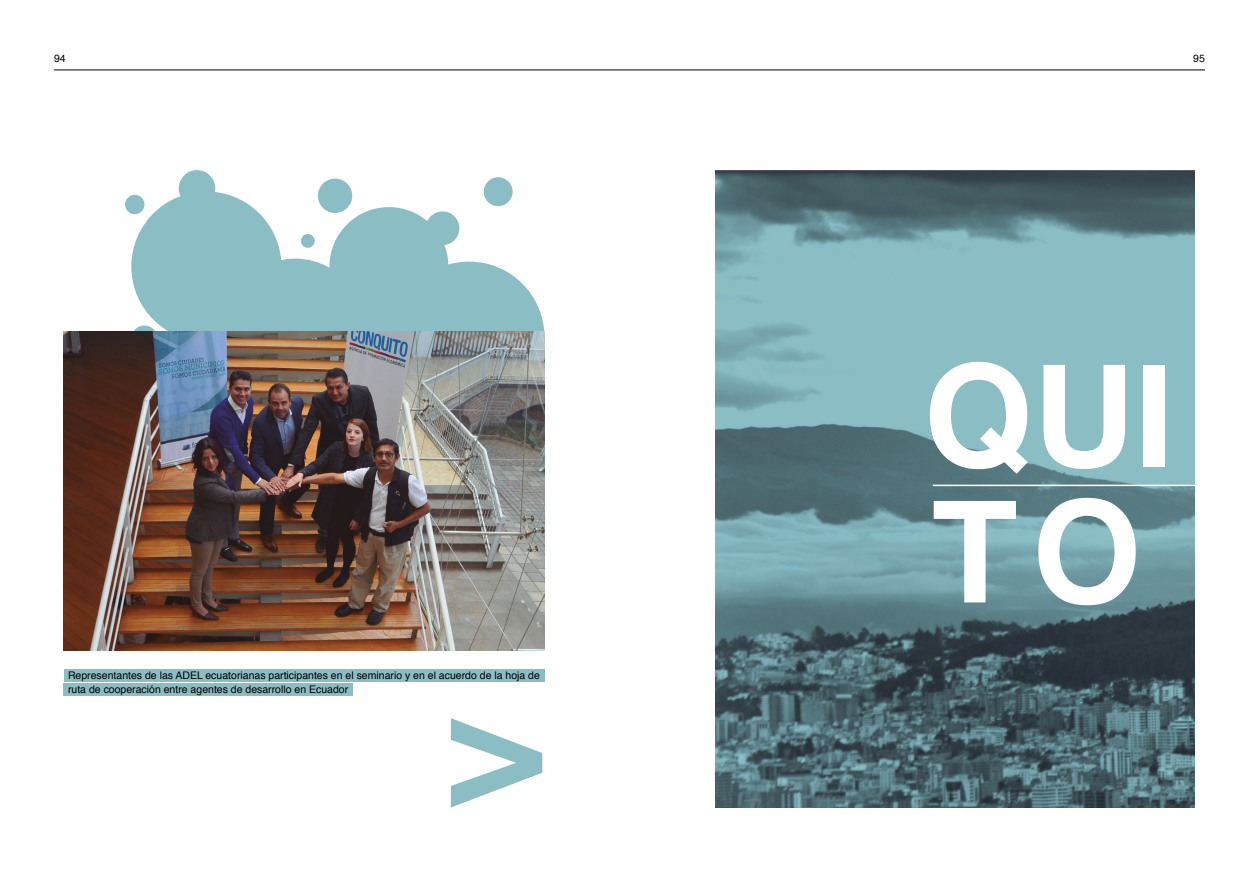
<style>
.page{position:relative;width:1259px;height:893px;background:#fff}
.page>*{position:absolute;margin:0;border:0;box-sizing:border-box;transform-origin:0 0}
.t1{font:700 159px "Helvetica";color:#8bbdc5}
.t2{font:700 141px/136.1px "Helvetica";color:#fff}
.t3{font:10.5px/13.5px "Helvetica";color:#000}
</style>
<div class="page">
<div style="left:64px;top:669px;width:480px;height:12px;background:#8bbdc5"></div>
<div style="left:64px;top:684px;width:289px;height:12px;background:#8bbdc5"></div>
<hr style="left:54px;top:70px;width:1151px;height:1px;background:#000">
<svg style="left:715px;top:171px;width:479px;height:636px"></svg>
<hr style="left:933px;top:485px;width:262px;height:1px;background:#fff">
<svg style="left:125px;top:170px;width:419px;height:162px;fill:#8bbdc5"></svg>
<img style="left:64px;top:332px;width:480px;height:318px">
<p class="t3" style="left:54px;top:52px;width:13px">94</p>
<p class="t3" style="left:1193px;top:52px;width:13px">95</p>
<p class="t3" style="left:68px;top:669px;width:473px">Representantes de las ADEL ecuatorianas participantes en el seminario y en el acuerdo de la hoja de ruta de cooperación entre agentes de desarrollo en Ecuador</p>
<h1 class="t1" style="left:449px;top:621px;width:94px">&gt;</h1>
<h2 class="t2" style="left:923px;top:350px;width:252px">QUI<br>T O</h2>
</div>
